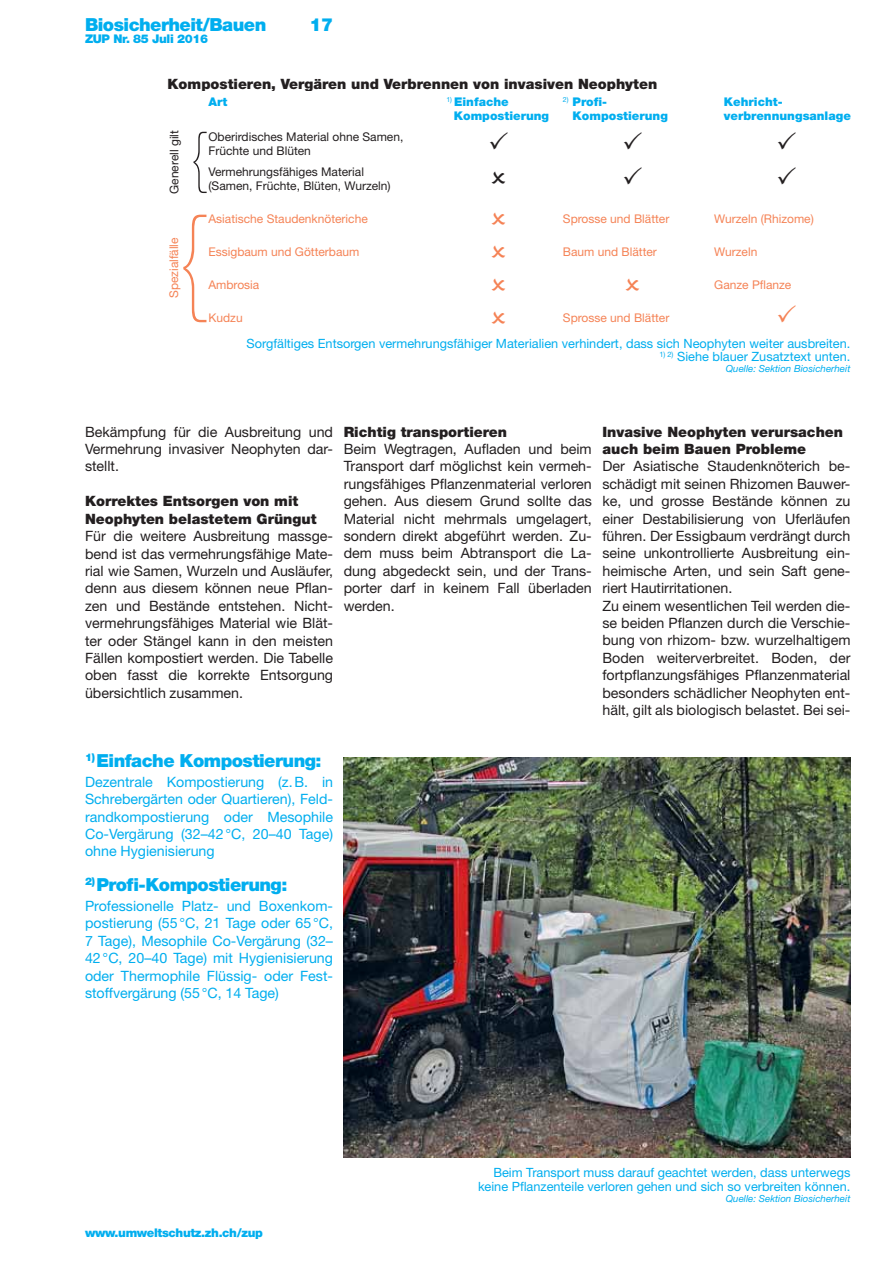
<style>
.page{position:relative;width:893px;height:1263px;background:#fff}
.page>*{position:absolute;margin:0;border:0;box-sizing:border-box;transform-origin:0 0}
.t1{font:200 118.5px "Helvetica Neue LT Std";color:#f58356}
.t2{font:200 67.5px "Helvetica Neue LT Std";color:#231f20}
.t3{font:900 18px "Helvetica Neue LT Std";letter-spacing:-.03em;color:#00aeef}
.t4{font:14.25px/17.4px "Helvetica Neue LT Std";color:#231f20;text-align:justify}
.t5{font:14.25px/17.4px "Helvetica Neue LT Std";color:#00aeef;text-align:justify}
.t6{font:900 14.25px/17.2px "Helvetica Neue LT Std";color:#231f20}
.t7{font:12.75px/13.5px "Helvetica Neue LT Std";color:#00aeef;text-align:right}
.t8{font:12px "Helvetica Neue LT Std";color:#f58356}
.t9{font:12px/14.4px "Helvetica Neue LT Std";color:#231f20}
.t10{font:900 12px/14.4px "Helvetica Neue LT Std";color:#00aeef}
.t11{font:900 12px "Helvetica Neue LT Std";letter-spacing:-.03em;color:#00aeef}
.t12{font:italic 9.75px "Helvetica Neue LT Std";color:#00aeef}
</style>
<div class="page">
<img style="left:344px;top:757px;width:506px;height:401px">
<p class="t3" style="left:85px;top:18px;width:183px">Biosicherheit/Bauen</p>
<p class="t3" style="left:310px;top:18px;width:25px">17</p>
<p class="t11" style="left:85px;top:35px;width:125px">ZUP Nr. 85 Juli 2016</p>
<p class="t6" style="left:168px;top:76px;width:491px">Kompostieren, Vergären und Verbrennen von invasiven Neophyten</p>
<p class="t10" style="left:208px;top:96px;width:20px">Art</p>
<p class="t10" style="left:454px;top:96px;width:97px;text-indent:-7px"><sup>1)</sup> Einfache<br>Kompostierung</p>
<p class="t10" style="left:573px;top:96px;width:97px;text-indent:-10px"><sup>2)</sup> Profi-<br>Kompostierung</p>
<p class="t10" style="left:724px;top:96px;width:128px;text-indent:-10px"><sup>2)</sup> Kehricht&shy;verbrennungsanlage</p>
<p class="t9" style="left:208px;top:131px;width:196px">Oberirdisches Material ohne Samen,<br>Früchte und Blüten</p>
<p class="t9" style="left:208px;top:166px;width:184px">Vermehrungsfähiges Material (Samen, Früchte, Blüten, Wurzeln)</p>
<p class="t8" style="left:208px;top:215px;width:161px">Asiatische Staudenknöteriche</p>
<p class="t8" style="left:563px;top:215px;width:108px">Sprosse und Blätter</p>
<p class="t8" style="left:714px;top:215px;width:101px">Wurzeln (Rhizome)</p>
<p class="t8" style="left:208px;top:247px;width:152px">Essigbaum und Götterbaum</p>
<p class="t8" style="left:563px;top:247px;width:96px">Baum und Blätter</p>
<p class="t8" style="left:714px;top:247px;width:45px">Wurzeln</p>
<p class="t8" style="left:208px;top:280px;width:52px">Ambrosia</p>
<p class="t8" style="left:714px;top:280px;width:79px">Ganze Pflanze</p>
<p class="t8" style="left:208px;top:313px;width:36px">Kudzu</p>
<p class="t8" style="left:563px;top:313px;width:108px">Sprosse und Blätter</p>
<p class="t9" style="left:168px;top:194px;width:65px;rotate:-90deg">Generell gilt</p>
<h2 class="t2" style="left:188px;top:118px;width:24px">{</h2>
<h1 class="t1" style="left:173px;top:191px;width:41px">{</h1>
<p class="t8" style="left:169px;top:298px;width:62px;rotate:-90deg">Spezialfälle</p>
<p class="t7" style="left:247px;top:338px;width:605px">Sorgfältiges Entsorgen vermehrungsfähiger Materialien verhindert, dass sich Neophyten weiter ausbreiten.</p>
<p class="t7" style="left:659px;top:351px;width:193px"><sup>1)</sup> <sup>2)</sup> Siehe blauer Zusatztext unten.</p>
<p class="t12" style="left:726px;top:363px;width:126px">Quelle: Sektion Biosicherheit</p>
<p class="t4" style="left:85px;top:425px;width:250px">Bekämpfung für die Ausbreitung und Vermehrung invasiver Neophyten dar&shy;stellt.</p>
<p class="t6" style="left:85px;top:494px;width:233px">Korrektes Entsorgen von mit<br>Neophyten belastetem Grüngut</p>
<p class="t4" style="left:85px;top:529px;width:250px">Für die weitere Ausbreitung massge&shy;bend ist das vermehrungsfähige Mate&shy;rial wie Samen, Wurzeln und Ausläufer, denn aus diesem können neue Pflan&shy;zen und Bestände entstehen. Nicht&shy;vermehrungsfähiges Material wie Blät&shy;ter oder Stängel kann in den meisten Fällen kompostiert werden. Die Tabelle oben fasst die korrekte Entsorgung übersichtlich zusammen.</p>
<p class="t6" style="left:344px;top:424px;width:165px">Richtig transportieren</p>
<p class="t4" style="left:344px;top:442px;width:250px">Beim Wegtragen, Aufladen und beim Transport darf möglichst kein vermeh&shy;rungsfähiges Pflanzenmaterial verloren gehen. Aus diesem Grund sollte das Material nicht mehrmals umgelagert, sondern direkt abgeführt werden. Zu&shy;dem muss beim Abtransport die La&shy;dung abgedeckt sein, und der Trans&shy;porter darf in keinem Fall überladen werden.</p>
<p class="t6" style="left:602px;top:424px;width:242px">Invasive Neophyten verursachen auch beim Bauen Probleme</p>
<p class="t4" style="left:602px;top:459px;width:250px;text-align:left">Der Asiatische Staudenknöterich be&shy;schädigt mit seinen Rhizomen Bauwer&shy;ke, und grosse Bestände können zu einer Destabilisierung von Uferläufen führen. Der Essigbaum verdrängt durch seine unkontrollierte Ausbreitung ein&shy;heimische Arten, und sein Saft gene&shy;riert Hautirritationen.<br>Zu einem wesentlichen Teil werden die&shy;se beiden Pflanzen durch die Verschie&shy;bung von rhizom- bzw. wurzelhaltigem Boden weiterverbreitet. Boden, der fortpflanzungsfähiges Pflanzenmaterial besonders schädlicher Neophyten ent&shy;hält, gilt als biologisch belastet. Bei sei-</p>
<p class="t3" style="left:85px;top:754px;width:238px"><sup>1)</sup> Einfache Kompostierung:</p>
<p class="t5" style="left:85px;top:775px;width:250px">Dezentrale Kompostierung (z. B. in Schrebergärten oder Quartieren), Feld&shy;randkompostierung oder Mesophile Co-Vergärung (32–42 °C, 20–40 Tage) ohne Hygienisierung</p>
<p class="t3" style="left:85px;top:878px;width:204px"><sup>2)</sup> Profi-Kompostierung:</p>
<p class="t5" style="left:85px;top:899px;width:250px">Professionelle Platz- und Boxenkom&shy;postierung (55 °C, 21 Tage oder 65 °C, 7 Tage), Mesophile Co-Vergärung (32– 42 °C, 20–40 Tage) mit Hygienisierung oder Thermophile Flüssig- oder Fest&shy;stoffvergärung (55 °C, 14 Tage)</p>
<p class="t11" style="left:85px;top:1228px;width:179px">www.umweltschutz.zh.ch/zup</p>
<p class="t7" style="left:478px;top:1168px;width:374px">Beim Transport muss darauf geachtet werden, dass unterwegs keine Pflanzenteile verloren gehen und sich so verbreiten können.</p>
<p class="t12" style="left:726px;top:1193px;width:126px">Quelle: Sektion Biosicherheit</p>
</div>
